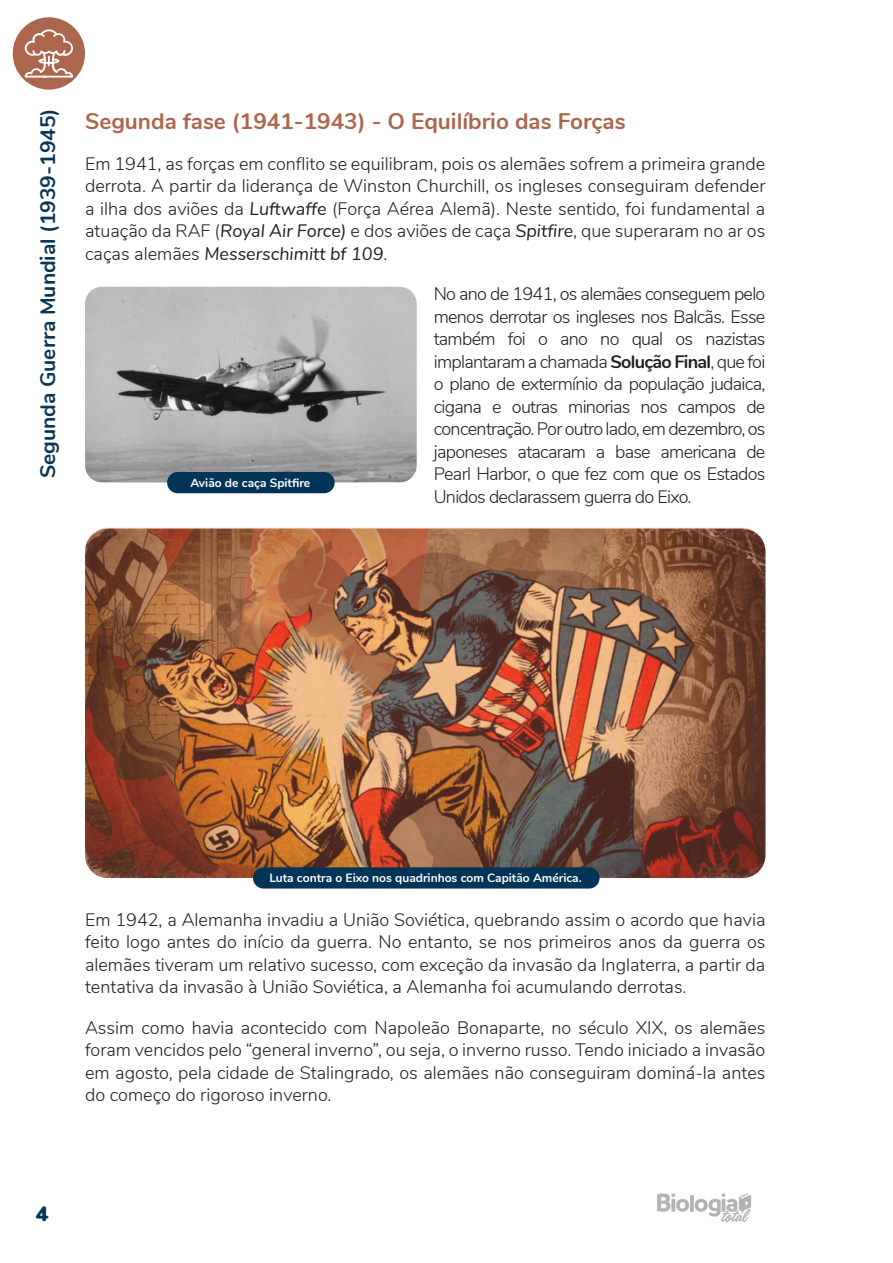
<style>
.page{position:relative;width:893px;height:1263px;background:#fff}
.page>*{position:absolute;margin:0;border:0;box-sizing:border-box;transform-origin:0 0}
.TÍTULO_PEQUENO_2{font:700 22.5px "Nunito";color:#ac664e}
.t1{font:700 21px "Nunito";color:#093556}
.t2{font:900 21px "Nunito";color:#003558}
.TEXTO{font:300 18px/22.5px "Nunito";color:#231f20;text-align:justify}
.LEGENDA_IMG{font:700 12px "Nunito";color:#fff}
.s1{font-weight:400;font-style:italic}
.s2{font-weight:700}
</style>
<div class="page">
<img style="left:657px;top:1193px;width:94px;height:29px">
<div style="left:13px;top:17px;width:72px;height:73px;background:#ac664e;border-radius:50%"></div>
<svg style="left:25px;top:29px;width:48px;height:49px"></svg>
<img style="left:85px;top:287px;width:332px;height:195px">
<div style="left:167px;top:472px;width:168px;height:21px;background:#003558;border-radius:11px"></div>
<img style="left:85px;top:528px;width:680px;height:350px;border-radius:23px">
<div style="left:253px;top:867px;width:347px;height:21px;background:#003558;border-radius:11px"></div>
<p class="t1" style="left:32px;top:478px;width:372px;rotate:-90deg">Segunda Guerra Mundial (1939-1945)</p>
<p class="TÍTULO_PEQUENO_2" style="left:85px;top:105px;width:542px">Segunda fase (1941-1943) - O Equilíbrio das Forças</p>
<p class="TEXTO" style="left:85px;top:151px;width:682px">Em 1941, as forças em conflito se equilibram, pois os alemães sofrem a primeira grande derrota. A partir da liderança de Winston Churchill, os ingleses conseguiram defender a ilha dos aviões da <span class="s1">Luftwaffe</span> (Força Aérea Alemã). Neste sentido, foi fundamental a atuação da RAF (<span class="s1">Royal Air Force)</span> e dos aviões de caça <span class="s1">Spitfire</span>, que superaram no ar os caças alemães <span class="s1">Messerschimitt bf 109</span>.</p>
<p class="TEXTO" style="left:434px;top:282px;width:333px">No ano de 1941, os alemães conseguem pelo menos derrotar os ingleses nos Balcãs. Esse também foi o ano no qual os nazistas implantaram a chamada <span class="s2">Solução Final</span>, que foi o plano de extermínio da população judaica, cigana e outras minorias nos campos de concentração. Por outro lado, em dezembro, os japoneses atacaram a base americana de Pearl Harbor, o que fez com que os Estados Unidos declarassem guerra do Eixo.</p>
<p class="LEGENDA_IMG" style="left:190px;top:474px;width:121px">Avião de caça Spitfire</p>
<p class="LEGENDA_IMG" style="left:269px;top:869px;width:314px">Luta contra o Eixo nos quadrinhos com Capitão América.</p>
<p class="TEXTO" style="left:85px;top:907px;width:682px">Em 1942, a Alemanha invadiu a União Soviética, quebrando assim o acordo que havia feito logo antes do início da guerra. No entanto, se nos primeiros anos da guerra os alemães tiveram um relativo sucesso, com exceção da invasão da Inglaterra, a partir da tentativa da invasão à União Soviética, a Alemanha foi acumulando derrotas.</p>
<p class="TEXTO" style="left:85px;top:1015px;width:682px">Assim como havia acontecido com Napoleão Bonaparte, no século XIX, os alemães foram vencidos pelo “general inverno”, ou seja, o inverno russo. Tendo iniciado a invasão em agosto, pela cidade de Stalingrado, os alemães não conseguiram dominá-la antes do começo do rigoroso inverno.</p>
<p class="t2" style="left:36px;top:1198px;width:14px">4</p>
</div>
